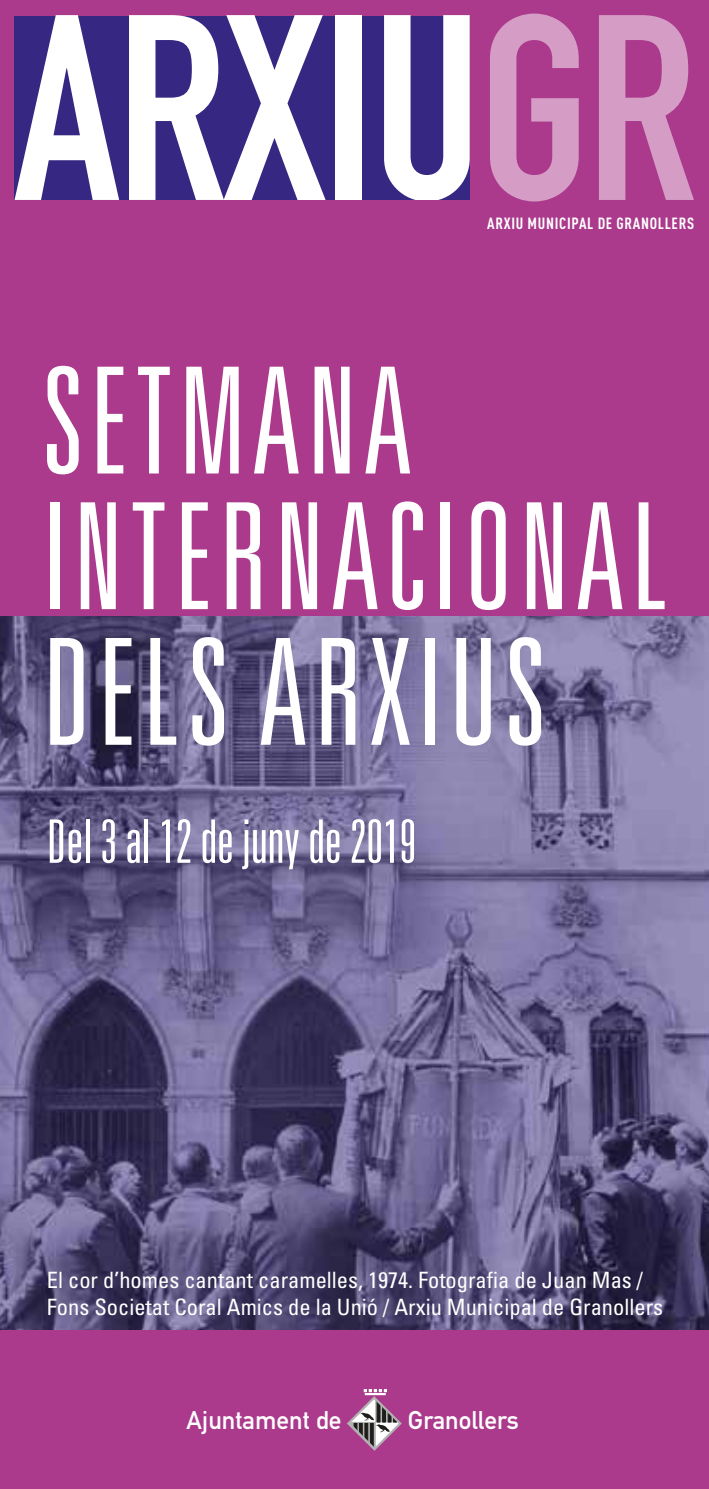
<style>
.page{position:relative;width:709px;height:1489px;background:#fff}
.page>*{position:absolute;margin:0;border:0;box-sizing:border-box;transform-origin:0 0}
.t1{font:300 ultra-condensed 147.75px/135.5px "Univers";letter-spacing:.045em;color:#fff}
.t2{font:300 ultra-condensed 60px "Univers";color:#fff}
.t3{font:25.25px "DIN Mittelschrift Alternate";color:#fff}
.t4{font:condensed 22.5px/27px "Univers";color:#fff}
.t5{font:700 16px "DIN Cond";letter-spacing:.045em;color:#fff}
</style>
<div class="page">
<div style="left:0;top:0;width:709px;height:1488px;background:#ab3a8d"></div>
<img style="left:0;top:616px;width:709px;height:713px">
<svg style="left:347px;top:1389px;width:55px;height:62px"></svg>
<div style="left:14px;top:16px;width:455px;height:184px;background:#362783"></div>
<svg style="left:15px;top:16px;width:104px;height:184px"></svg>
<svg style="left:129px;top:16px;width:197px;height:184px"></svg>
<div style="left:335px;top:16px;width:26px;height:184px;background:#fff"></div>
<svg style="left:384px;top:16px;width:85px;height:184px"></svg>
<svg style="left:490px;top:14px;width:88px;height:187px"></svg>
<svg style="left:599px;top:15px;width:95px;height:185px"></svg>
<p class="t5" style="left:487px;top:213px;width:208px">ARXIU MUNICIPAL DE GRANOLLERS</p>
<h1 class="t1" style="left:42px;top:350px;width:628px">SETMANA<br>INTERNACIONAL<br>DELS ARXIUS</h1>
<h2 class="t2" style="left:46px;top:810px;width:371px">Del 3 al 12 de juny de 2019</h2>
<p class="t4" style="left:47px;top:1266px;width:618px">El cor d’homes cantant caramelles, 1974. Fotografia de Juan Mas /<br>Fons Societat Coral Amics de la Unió / Arxiu Municipal de Granollers</p>
<p class="t3" style="left:186px;top:1405px;width:156px">Ajuntament de</p>
<p class="t3" style="left:408px;top:1405px;width:112px">Granollers</p>
</div>
